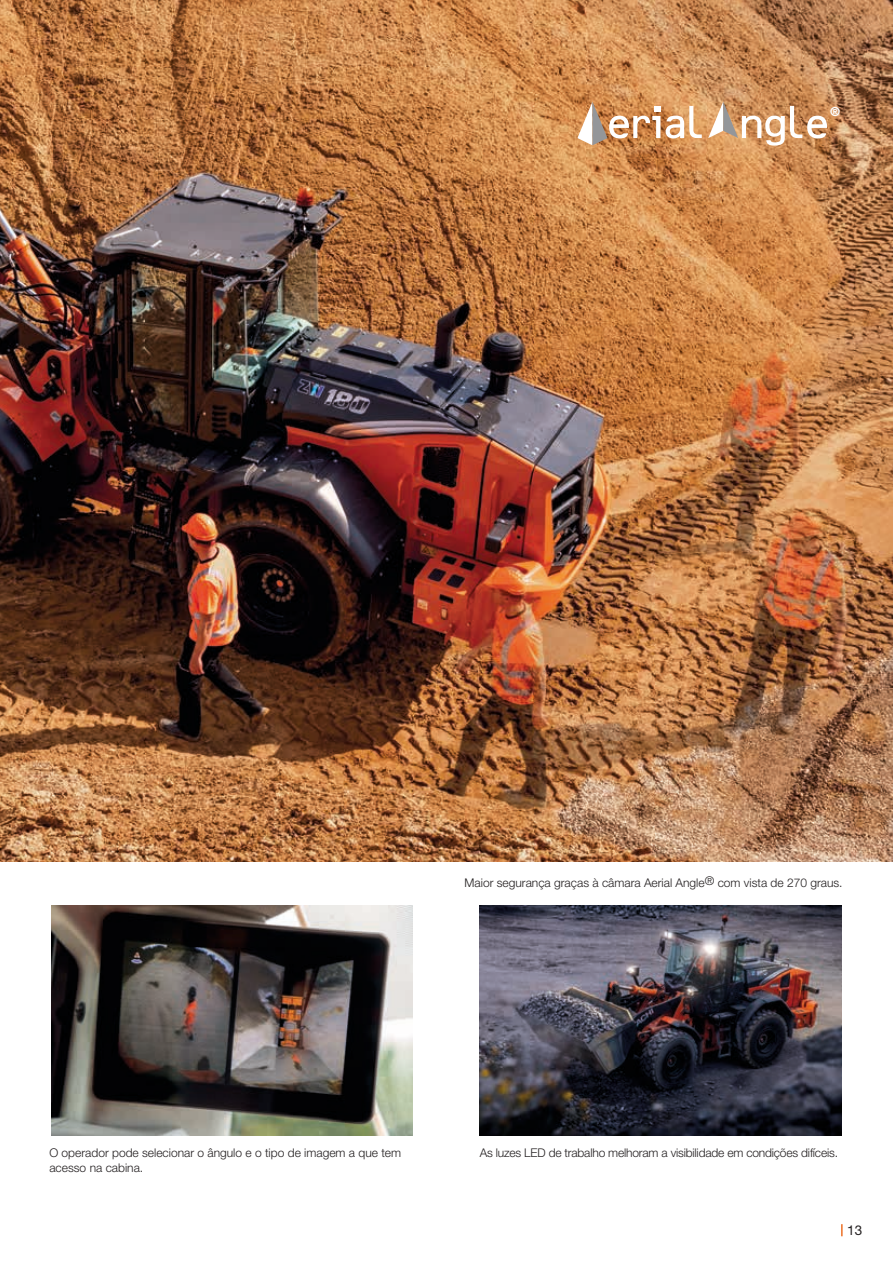
<style>
.page{position:relative;width:893px;height:1263px;background:#fff}
.page>*{position:absolute;margin:0;border:0;box-sizing:border-box;transform-origin:0 0}
.t1{font:13.5px "Helvetica Neue LT Pro";color:#231f20}
.t2{font:700 condensed 12.6px "Helvetica Neue LT Pro";color:#fff}
.t3{font:300 12px/15px "Helvetica Neue LT Pro";color:#231f20}
</style>
<div class="page">
<svg style="left:841px;top:1224px;width:2px;height:12px"></svg>
<img style="left:0;top:0;width:893px;height:861px">
<svg style="left:577px;top:102px;width:83px;height:43px"></svg>
<svg style="left:666px;top:106px;width:36px;height:32px"></svg>
<svg style="left:708px;top:102px;width:119px;height:44px"></svg>
<img style="left:51px;top:906px;width:361px;height:229px">
<img style="left:480px;top:906px;width:361px;height:229px">
<p class="t2" style="left:830px;top:104px;width:12px">®</p>
<p class="t3" style="left:465px;top:875px;width:379px">Maior segurança graças à câmara Aerial Angle® com vista de 270 graus.</p>
<p class="t3" style="left:49px;top:1145px;width:353px">O operador pode selecionar o ângulo e o tipo de imagem a que tem acesso na cabina.</p>
<p class="t3" style="left:480px;top:1145px;width:360px">As luzes LED de trabalho melhoram a visibilidade em condições difíceis.</p>
<p class="t1" style="left:847px;top:1222px;width:17px">13</p>
</div>
